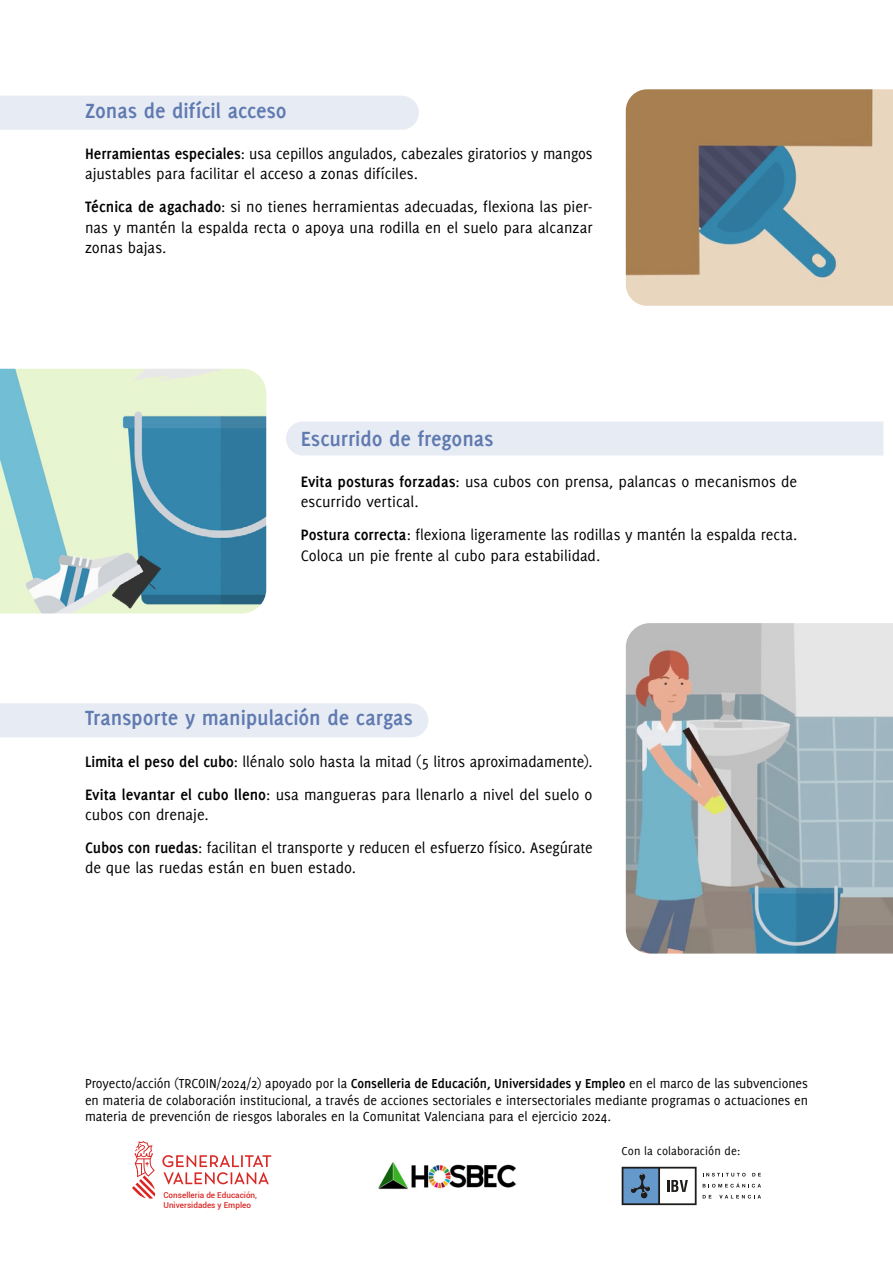
<style>
.page{position:relative;width:893px;height:1263px;background:#fff}
.page>*{position:absolute;margin:0;border:0;box-sizing:border-box;transform-origin:0 0}
.t1{font:700 22.5px "Delicious";letter-spacing:-.005em;color:#5f7ab1}
.t2{font:16.5px/20.2px "Delicious";color:#000}
.t3{font:14.25px/16.5px "Delicious";letter-spacing:-.005em;color:#000;text-align:justify}
.t4{font:12.6px "Delicious";letter-spacing:.01em;color:#000}
.t5{font:500 8.1px/9.8px "Roboto";color:#d92825}
.s1{font-weight:700}
</style>
<div class="page">
<div style="left:0;top:96px;width:419px;height:34px;background:#e7ebf3"></div>
<img style="left:626px;top:89px;width:267px;height:217px">
<div style="left:286px;top:421px;width:597px;height:34px;background:#e7ebf3"></div>
<img style="left:0;top:369px;width:266px;height:244px">
<svg style="left:622px;top:1167px;width:75px;height:38px"></svg>
<svg style="left:703px;top:1195px;width:8px;height:3px"></svg>
<svg style="left:719px;top:1195px;width:42px;height:3px"></svg>
<svg style="left:703px;top:1183px;width:58px;height:4px"></svg>
<svg style="left:703px;top:1173px;width:43px;height:3px"></svg>
<svg style="left:752px;top:1173px;width:9px;height:3px"></svg>
<svg style="left:132px;top:1141px;width:139px;height:58px"></svg>
<img style="left:378px;top:1162px;width:138px;height:28px">
<div style="left:0;top:703px;width:428px;height:34px;background:#e7ebf3"></div>
<img style="left:626px;top:623px;width:267px;height:330px">
<h1 class="t1" style="left:85px;top:97px;width:203px">Zonas de difícil acceso</h1>
<p class="t2" style="left:85px;top:143px;width:509px"><span class="s1">Herramientas especiales</span>: usa cepillos angulados, cabezales giratorios y mangos ajustables para facilitar el acceso a zonas difíciles.</p>
<p class="t2" style="left:85px;top:197px;width:509px;text-align:justify"><span class="s1">Técnica de agachado</span>: si no tienes herramientas adecuadas, flexiona las pier&shy;nas y mantén la espalda recta o apoya una rodilla en el suelo para alcanzar zonas bajas.</p>
<h1 class="t1" style="left:301px;top:425px;width:194px">Escurrido de fregonas</h1>
<p class="t2" style="left:301px;top:471px;width:498px"><span class="s1">Evita posturas forzadas</span>: usa cubos con prensa, palancas o mecanismos de escurrido vertical.</p>
<p class="t2" style="left:301px;top:525px;width:498px"><span class="s1">Postura correcta</span>: flexiona ligeramente las rodillas y mantén la espalda recta.<br>Coloca un pie frente al cubo para estabilidad.</p>
<h1 class="t1" style="left:85px;top:705px;width:329px">Transporte y manipulación de cargas</h1>
<p class="t2" style="left:85px;top:745px;width:509px;line-height:33px"><span class="s1">Limita el peso del cubo</span>: llénalo solo hasta la mitad (5 litros aproximadamente).<br><span class="s1">Evita levantar el cubo lleno</span>: usa mangueras para llenarlo a nivel del suelo o</p>
<p class="t2" style="left:85px;top:798px;width:509px;line-height:33px">cubos con drenaje.<br><span class="s1">Cubos con ruedas</span>: facilitan el transporte y reducen el esfuerzo físico. Asegúrate</p>
<p class="t2" style="left:85px;top:858px;width:272px">de que las ruedas están en buen estado.</p>
<p class="t3" style="left:85px;top:1075px;width:724px">Proyecto/acción (TRCOIN/2024/2) apoyado por la <span class="s1">Conselleria de Educación, Universidades y Empleo</span> en el marco de las subvenciones en materia de colaboración institucional, a través de acciones sectoriales e intersectoriales mediante programas o actuaciones en materia de prevención de riesgos laborales en la Comunitat Valenciana para el ejercicio 2024.</p>
<p class="t4" style="left:622px;top:1144px;width:120px">Con la colaboración de:</p>
<p class="t5" style="left:163px;top:1190px;width:95px">Conselleria de Educación,<br>Universidades y Empleo</p>
</div>
